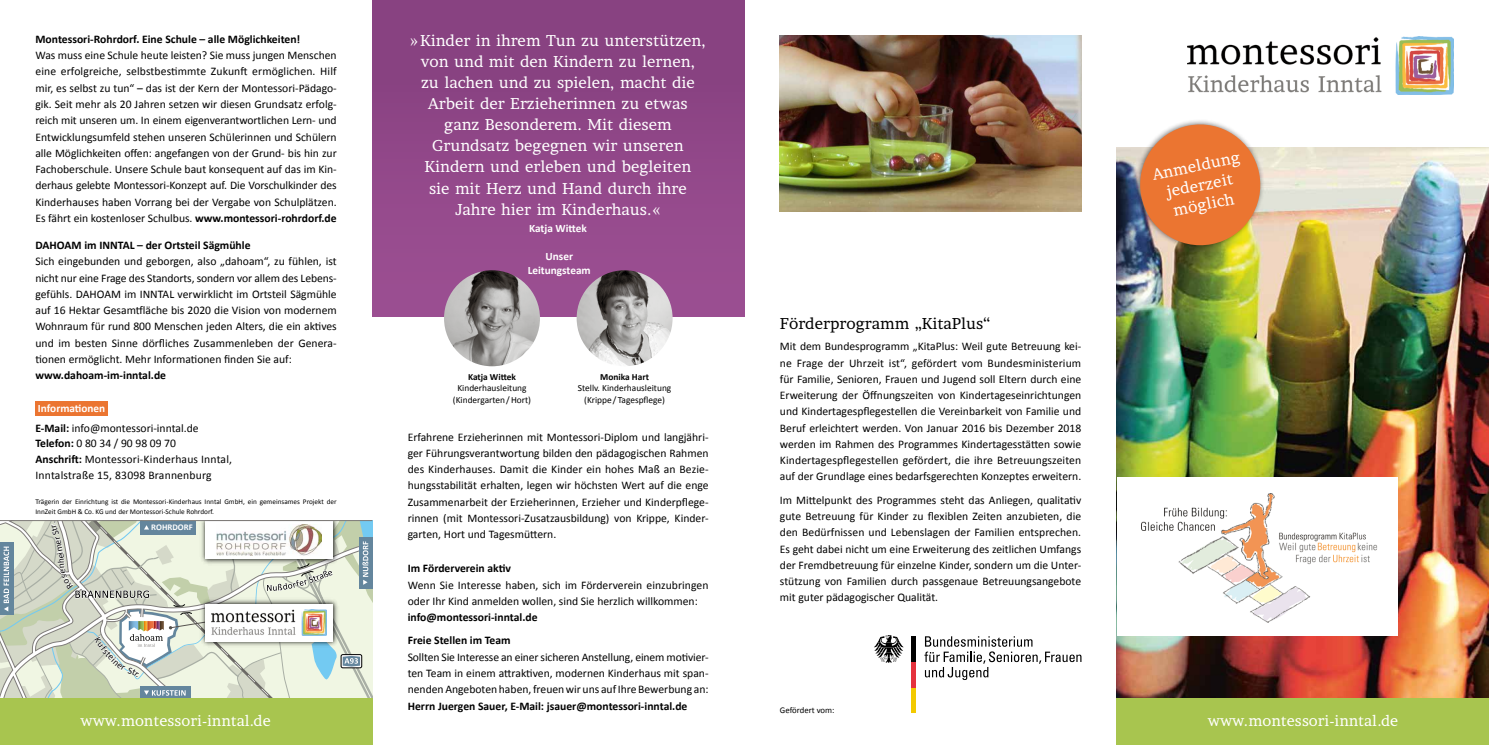
<style>
.page{position:relative;width:1489px;height:745px;background:#fff}
.page>*{position:absolute;margin:0;border:0;box-sizing:border-box;transform-origin:0 0}
.t1{font:15.75px/19.8px "Brawler";color:#fff;text-align:center}
.t2{font:15.62px/21px "Brawler";color:#fff;text-align:center}
.t3{font:15.62px "Brawler";color:#000}
.t4{font:15px "Brawler";color:#fff}
.t5{font:11.62px/16.2px "Calibri";color:#000;text-align:justify}
.t6{font:700 11.62px/23.4px "Calibri";color:#000}
.t7{font:700 11.25px/13.8px "Calibri";color:#fff;text-align:center}
.t8{font:9.38px/11.2px "Calibri";color:#000;text-align:center}
.t9{font:700 9.38px "Calibri";color:#000}
.t10{font:8.75px "Calibri";color:#000}
.t11{font:700 8.75px "Calibri";color:#fff}
.t12{font:7.25px/9.4px "Calibri";color:#000}
.s1{font-weight:700}
</style>
<div class="page">
<img style="left:1116px;top:148px;width:372px;height:550px">
<div style="left:372px;top:0;width:372px;height:317px;background:#904788"></div>
<img style="left:1187px;top:36px;width:266px;height:59px">
<img style="left:444px;top:270px;width:96px;height:96px;border-radius:48px">
<img style="left:576px;top:270px;width:96px;height:96px;border-radius:48px">
<div style="left:35px;top:401px;width:73px;height:14px;background:#eb7531"></div>
<img style="left:1122px;top:120px;width:155px;height:142px">
<img style="left:780px;top:35px;width:301px;height:176px">
<div style="left:1117px;top:477px;width:280px;height:158px;background:#fff"></div>
<img style="left:1141px;top:493px;width:237px;height:129px">
<div style="left:1116px;top:698px;width:372px;height:46px;background:#a8c54f"></div>
<div style="left:0;top:698px;width:372px;height:46px;background:#a8c54f"></div>
<svg style="left:924px;top:636px;width:157px;height:43px"></svg>
<hr style="left:911px;top:687px;width:4px;height:25px;background:#f3ca00">
<hr style="left:911px;top:661px;width:4px;height:26px;background:#e5323d">
<hr style="left:911px;top:636px;width:4px;height:25px;background:#000">
<svg style="left:874px;top:635px;width:29px;height:27px"></svg>
<svg style="left:0;top:520px;width:372px;height:178px"></svg>
<p class="t2" style="left:410px;top:30px;width:297px">»Kinder in ihrem Tun zu unterstützen, von und mit den Kindern zu lernen, zu lachen und zu spielen, macht die<br>Arbeit der Erzieherinnen zu etwas ganz Besonderem. Mit diesem<br>Grundsatz begegnen wir unseren<br>Kindern und erleben und begleiten<br>sie mit Herz und Hand durch ihre<br>Jahre hier im Kinderhaus.«</p>
<p class="t7" style="left:529px;top:221px;width:59px">Katja Wittek</p>
<p class="t6" style="left:35px;top:27px;width:266px">Montessori-Rohrdorf. Eine Schule – alle Möglichkeiten!</p>
<p class="t5" style="left:35px;top:47px;width:303px">Was muss eine Schule heute leisten? Sie muss jungen Menschen eine erfolgreiche, selbstbestimmte Zukunft ermöglichen. Hilf mir, es selbst zu tun“ – das ist der Kern der Montessori-Pädago&shy;gik. Seit mehr als 20 Jahren setzen wir diesen Grundsatz erfolg&shy;reich mit unseren um. In einem eigenverantwortlichen Lern- und Entwicklungsumfeld stehen unseren Schülerinnen und Schülern alle Möglichkeiten offen: angefangen von der Grund- bis hin zur Fachoberschule. Unsere Schule baut konsequent auf das im Kin&shy;derhaus gelebte Montessori-Konzept auf. Die Vorschulkinder des Kinderhauses haben Vorrang bei der Vergabe von Schulplätzen.<br>Es fährt ein kostenloser Schulbus. <span class="s1">www.montessori-rohrdorf.de</span></p>
<p class="t6" style="left:35px;top:233px;width:217px">DAHOAM im INNTAL – der Ortsteil Sägmühle</p>
<p class="t5" style="left:35px;top:252px;width:303px">Sich eingebunden und geborgen, also „dahoam“, zu fühlen, ist nicht nur eine Frage des Standorts, sondern vor allem des Lebens&shy;gefühls. DAHOAM im INNTAL verwirklicht im Ortsteil Sägmühle auf 16 Hektar Gesamtfläche bis 2020 die Vision von modernem Wohnraum für rund 800 Menschen jeden Alters, die ein aktives und im besten Sinne dörfliches Zusammenleben der Genera&shy;tionen ermöglicht. Mehr Informationen finden Sie auf:</p>
<p class="t6" style="left:35px;top:363px;width:132px">www.dahoam-im-inntal.de</p>
<h1 class="t1" style="left:1150px;top:164px;width:90px;rotate:-11deg">Anmeldung jederzeit möglich</h1>
<p class="t7" style="left:527px;top:249px;width:64px">Unser<br>Leitungsteam</p>
<h2 class="t3" style="left:780px;top:313px;width:212px">Förderprogramm „KitaPlus“</h2>
<p class="t5" style="left:780px;top:337px;width:303px">Mit dem Bundesprogramm „KitaPlus: Weil gute Betreuung kei&shy;ne Frage der Uhrzeit ist“, gefördert vom Bundesministerium für Familie, Senioren, Frauen und Jugend soll Eltern durch eine Erweiterung der Öffnungszeiten von Kindertageseinrichtungen und Kindertagespflegestellen die Vereinbarkeit von Familie und Beruf erleichtert werden. Von Januar 2016 bis Dezember 2018 werden im Rahmen des Programmes Kindertagesstätten sowie Kindertagespflegestellen gefördert, die ihre Betreuungszeiten auf der Grundlage eines bedarfsgerechten Konzeptes erweitern.</p>
<p class="t5" style="left:780px;top:491px;width:303px">Im Mittelpunkt des Programmes steht das Anliegen, qualitativ gute Betreuung für Kinder zu flexiblen Zeiten anzubieten, die den Bedürfnissen und Lebenslagen der Familien entsprechen.<br>Es geht dabei nicht um eine Erweiterung des zeitlichen Umfangs der Fremdbetreuung für einzelne Kinder, sondern um die Unter&shy;stützung von Familien durch passgenaue Betreuungsangebote mit guter pädagogischer Qualität.</p>
<p class="t9" style="left:468px;top:371px;width:49px">Katja Wittek</p>
<p class="t8" style="left:453px;top:382px;width:80px">Kinderhausleitung (Kindergarten/Hort)</p>
<p class="t9" style="left:600px;top:371px;width:50px">Monika Hart</p>
<p class="t8" style="left:578px;top:382px;width:95px">Stellv. Kinderhausleitung (Krippe / Tagespflege)</p>
<p class="t7" style="left:38px;top:400px;width:69px">Informationen</p>
<p class="t5" style="left:35px;top:419px;width:198px;line-height:15.6px;text-align:left"><span class="s1">E-Mail:</span> info@montessori-inntal.de <span class="s1">Telefon:</span> 0 80 34 / 90 98 09 70<br><span class="s1">Anschrift:</span> Montessori-Kinderhaus Inntal, Inntalstraße 15, 83098 Brannenburg</p>
<p class="t5" style="left:407px;top:428px;width:302px">Erfahrene Erzieherinnen mit Montessori-Diplom und langjähri&shy;ger Führungsverantwortung bilden den pädagogischen Rahmen des Kinderhauses. Damit die Kinder ein hohes Maß an Bezie&shy;hungsstabilität erhalten, legen wir höchsten Wert auf die enge Zusammenarbeit der Erzieherinnen, Erzieher und Kinderpflege&shy;rinnen (mit Montessori-Zusatzausbildung) von Krippe, Kinder&shy;garten, Hort und Tagesmüttern.</p>
<p class="t6" style="left:407px;top:555px;width:105px">Im Förderverein aktiv</p>
<p class="t5" style="left:407px;top:575px;width:302px">Wenn Sie Interesse haben, sich im Förderverein einzubringen oder Ihr Kind anmelden wollen, sind Sie herzlich willkommen:</p>
<p class="t6" style="left:407px;top:604px;width:131px">info@montessori-inntal.de<br>Freie Stellen im Team</p>
<p class="t5" style="left:407px;top:647px;width:302px">Sollten Sie Interesse an einer sicheren Anstellung, einem motivier&shy;ten Team in einem attraktiven, modernen Kinderhaus mit span&shy;nenden Angeboten haben, freuen wir uns auf Ihre Bewerbung an:</p>
<p class="t6" style="left:407px;top:693px;width:281px">Herrn Juergen Sauer, E-Mail: jsauer@montessori-inntal.de</p>
<p class="t12" style="left:35px;top:496px;width:303px">Trägerin der Einrichtung ist die Montessori-Kinderhaus Inntal GmbH, ein gemeinsames Projekt der<br>InnZeit GmbH &amp; Co. KG und der Montessori-Schule Rohrdorf.</p>
<p class="t11" style="left:151px;top:521px;width:43px">ROHRDORF</p>
<p class="t10" style="left:780px;top:704px;width:56px">Gefördert vom:</p>
<p class="t4" style="left:80px;top:711px;width:192px">www.montessori-inntal.de</p>
<p class="t4" style="left:1207px;top:711px;width:192px">www.montessori-inntal.de</p>
</div>
